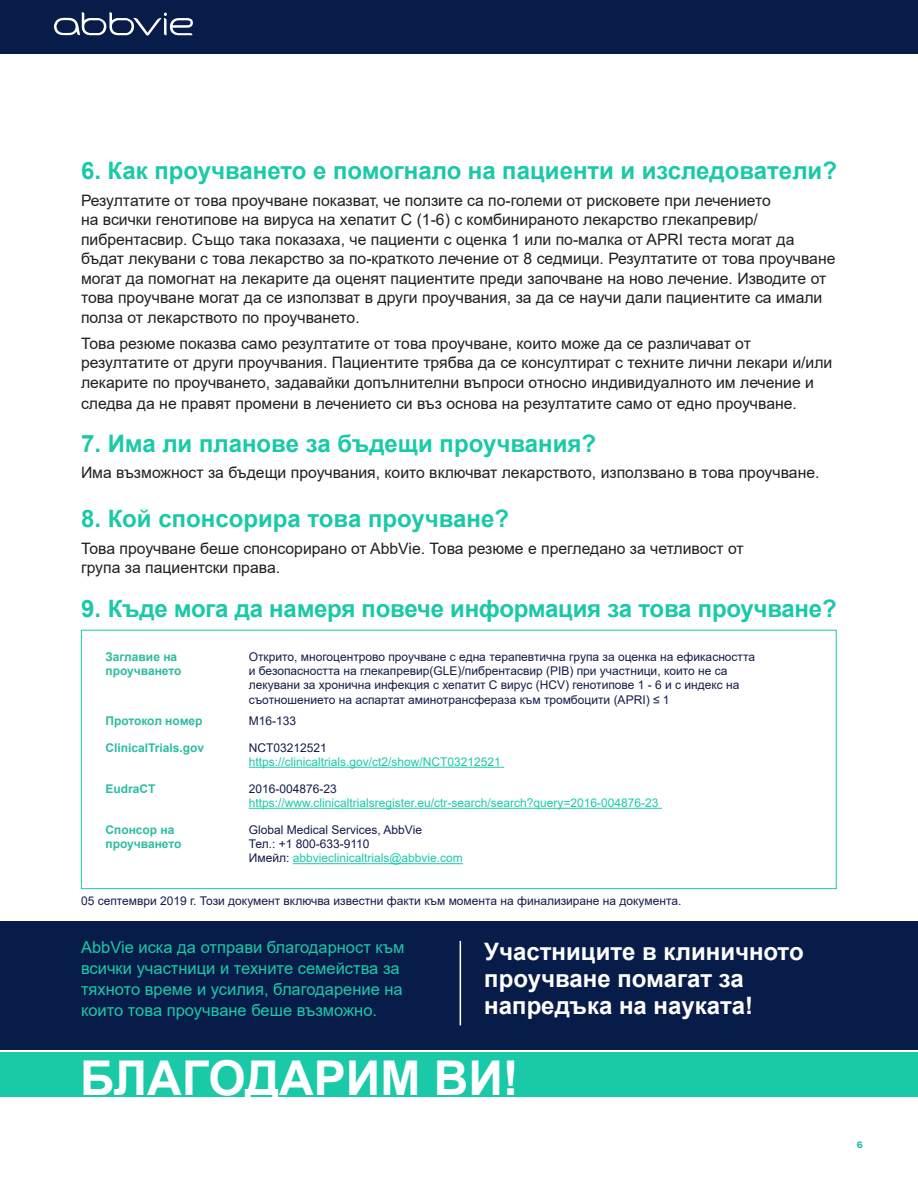
<style>
.page{position:relative;width:918px;height:1188px;background:#fff}
.page>*{position:absolute;margin:0;border:0;box-sizing:border-box;transform-origin:0 0}
.t1{font:700 48px "Arial";color:#fff}
.t2{font:700 24px "Arial";color:#1ac9a8}
.t3{font:700 24px/27px "Arial";color:#fff}
.t4{font:16.5px/21px "Arial";color:#1ac9a8}
.t5{font:15.75px/19.5px "Arial";color:#231f20}
.t6{font:12px/14.4px "Arial";color:#141c48}
.t7{font:12px "Arial";color:#1ac9a8}
.t8{font:700 12px/14.4px "Arial";color:#2dbca1}
.t9{font:900 9px "Arial";color:#33bda3}
.s1{color:#1ac9a8}
</style>
<div class="page">
<div style="left:0;top:0;width:918px;height:54px;background:#081c4a"></div>
<div style="left:0;top:921px;width:918px;height:129px;background:#081c4a"></div>
<div style="left:0;top:1052px;width:918px;height:45px;background:#1ac9a8"></div>
<svg style="left:54px;top:12px;width:139px;height:24px"></svg>
<hr style="left:249px;top:767px;width:255px;height:1px;background:#1ac9a8">
<hr style="left:249px;top:808px;width:413px;height:1px;background:#1ac9a8">
<hr style="left:293px;top:863px;width:170px;height:1px;background:#1ac9a8">
<div style="left:81px;top:630px;width:756px;height:259px;border:1px solid #1ac9a8"></div>
<hr style="left:460px;top:941px;width:1px;height:84px;background:#fff">
<h2 class="t2" style="left:81px;top:154px;width:758px">6. Как проучването е помогнало на пациенти и изследователи?</h2>
<p class="t5" style="left:81px;top:190px;width:756px">Резултатите от това проучване показват, че ползите са по-големи от рисковете при лечението<br>на всички генотипове на вируса на хепатит C (1-6) с комбинираното лекарство глекапревир/ пибрентасвир. Също така показаха, че пациенти с оценка 1 или по-малка от APRI теста могат да бъдат лекувани с това лекарство за по-краткото лечение от 8 седмици. Резултатите от това проучване могат да помогнат на лекарите да оценят пациентите преди започване на ново лечение. Изводите от това проучване могат да се използват в други проучвания, за да се научи дали пациентите са имали полза от лекарството по проучването.</p>
<p class="t5" style="left:81px;top:334px;width:753px">Това резюме показва само резултатите от това проучване, които може да се различават от резултатите от други проучвания. Пациентите трябва да се консултират с техните лични лекари и/или лекарите по проучването, задавайки допълнителни въпроси относно индивидуалното им лечение и</p>
<p class="t5" style="left:81px;top:394px;width:717px">следва да не правят промени в лечението си въз основа на резултатите само от едно проучване.</p>
<h2 class="t2" style="left:81px;top:426px;width:517px">7. Има ли планове за бъдещи проучвания?</h2>
<p class="t5" style="left:81px;top:463px;width:740px">Има възможност за бъдещи проучвания, които включват лекарството, използвано в това проучване.</p>
<h2 class="t2" style="left:81px;top:502px;width:430px">8. Кой спонсорира това проучване?</h2>
<p class="t5" style="left:81px;top:538px;width:664px">Това проучване беше спонсорирано от AbbVie. Това резюме е прегледано за четливост от група за пациентски права.</p>
<h2 class="t2" style="left:81px;top:591px;width:757px">9. Къде мога да намеря повече информация за това проучване?</h2>
<p class="t8" style="left:105px;top:649px;width:78px">Заглавие на проучването</p>
<p class="t6" style="left:249px;top:649px;width:508px">Открито, многоцентрово проучване с една терапевтична група за оценка на ефикасността и безопасността на глекапревир(GLE)/пибрентасвир (PIB) при участници, които не са лекувани за хронична инфекция с хепатит C вирус (HCV) генотипове 1 - 6 и с индекс на съотношението на аспартат аминотрансфераза към тромбоцити (APRI) ≤ 1</p>
<p class="t8" style="left:105px;top:713px;width:99px">Протокол номер</p>
<p class="t6" style="left:249px;top:713px;width:49px">M16-133</p>
<p class="t8" style="left:105px;top:740px;width:100px">ClinicalTrials.gov</p>
<p class="t6" style="left:249px;top:740px;width:80px">NCT03212521</p>
<p class="t7" style="left:249px;top:753px;width:254px">https://clinicaltrials.gov/ct2/show/NCT03212521</p>
<p class="t8" style="left:105px;top:781px;width:52px">EudraCT</p>
<p class="t6" style="left:249px;top:781px;width:90px">2016-004876-23</p>
<p class="t7" style="left:249px;top:795px;width:411px">https://www.clinicaltrialsregister.eu/ctr-search/search?query=2016-004876-23</p>
<p class="t8" style="left:105px;top:822px;width:78px">Спонсор на проучването</p>
<p class="t6" style="left:249px;top:822px;width:216px">Global Medical Services, AbbVie<br>Тел.: +1 800-633-9110<br>Имейл: <span class="s1">abbvieclinicaltrials@abbvie.com</span></p>
<p class="t6" style="left:81px;top:893px;width:602px">05 септември 2019 г. Този документ включва известни факти към момента на финализиране на документа.</p>
<p class="t4" style="left:81px;top:936px;width:325px">AbbVie иска да отправи благодарност към всички участници и техните семейства за тяхното време и усилия, благодарение на които това проучване беше възможно.</p>
<h2 class="t3" style="left:484px;top:938px;width:321px">Участниците в клиничното проучване помагат за напредъка на науката!</h2>
<h1 class="t1" style="left:80px;top:1044px;width:440px">БЛАГОДАРИМ ВИ!</h1>
<p class="t9" style="left:857px;top:1139px;width:8px">6</p>
</div>
